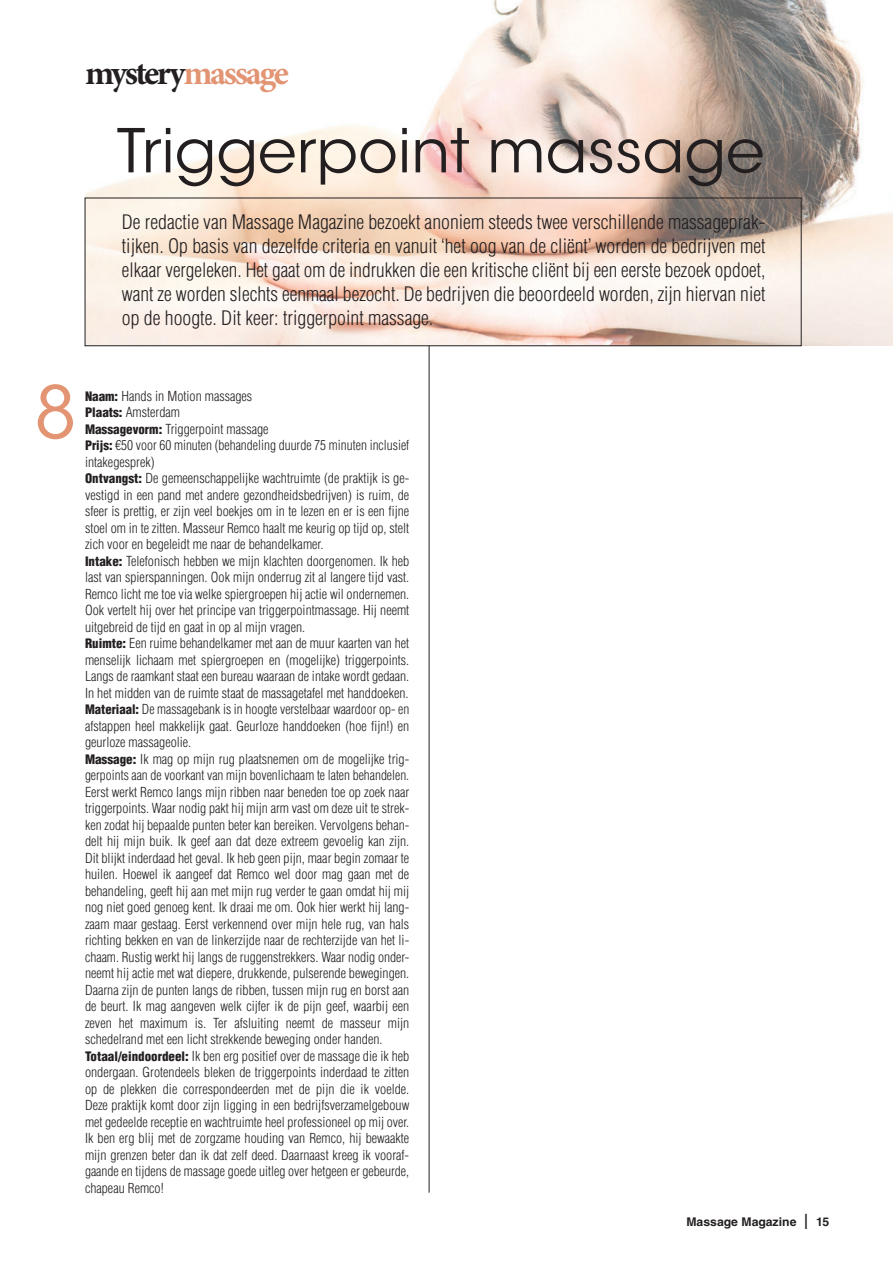
<style>
.page{position:relative;width:893px;height:1263px;background:#fff}
.page>*{position:absolute;margin:0;border:0;box-sizing:border-box;transform-origin:0 0}
.t1{font:72px "ITC Avant Garde Std";color:#e29473}
.t2{font:60px "ITC Avant Garde Std";color:#231f20}
.t3{font:700 33.9px "Minion Pro";letter-spacing:-.07em;color:#231f20}
.t4{font:300 condensed 19.5px/24px "Helvetica LT Std";color:#231f20;text-align:justify}
.t5{font:300 condensed 13.5px/16.5px "Helvetica LT Std";color:#231f20}
.t6{font:700 12px "Helvetica LT Std";color:#231f20}
.s1{color:#e29473}
.s2{font-weight:900;font-size:12.75px}
.s3{font-weight:300;font-size:21px}
</style>
<div class="page">
<img style="left:85px;top:0;width:808px;height:346px">
<div style="left:85px;top:198px;width:716px;height:148px;border:1px solid #231f20"></div>
<hr style="left:429px;top:346px;width:1px;height:846px;background:#231f20">
<h3 class="t3" style="left:85px;top:49px;width:205px">mystery<span class="s1">massage</span></h3>
<h2 class="t2" style="left:117px;top:114px;width:649px">Triggerpoint massage</h2>
<p class="t4" style="left:122px;top:210px;width:645px">De redactie van Massage Magazine bezoekt anoniem steeds twee verschillende massageprak&shy;tijken. Op basis van dezelfde criteria en vanuit ‘het oog van de cliënt’ worden de bedrijven met elkaar vergeleken. Het gaat om de indrukken die een kritische cliënt bij een eerste bezoek opdoet, want ze worden slechts eenmaal bezocht. De bedrijven die beoordeeld worden, zijn hiervan niet op de hoogte. Dit keer: triggerpoint massage.</p>
<h1 class="t1" style="left:34px;top:369px;width:44px">8</h1>
<p class="t5" style="left:85px;top:387px;width:326px"><span class="s2">Naam:</span> Hands in Motion massages<br><span class="s2">Plaats:</span> Amsterdam<br><span class="s2">Massagevorm:</span> Triggerpoint massage<br><span class="s2">Prijs:</span> €50 voor 60 minuten (behandeling duurde 75 minuten inclusief intakegesprek)<br><span class="s2">Ontvangst:</span> De gemeenschappelijke wachtruimte (de praktijk is ge&shy;vestigd in een pand met andere gezondheidsbedrijven) is ruim, de sfeer is prettig, er zijn veel boekjes om in te lezen en er is een fijne stoel om in te zitten. Masseur Remco haalt me keurig op tijd op, stelt zich voor en begeleidt me naar de behandelkamer.<br><span class="s2">Intake:</span> Telefonisch hebben we mijn klachten doorgenomen. Ik heb last van spierspanningen. Ook mijn onderrug zit al langere tijd vast.<br>Remco licht me toe via welke spiergroepen hij actie wil ondernemen.<br>Ook vertelt hij over het principe van triggerpointmassage. Hij neemt uitgebreid de tijd en gaat in op al mijn vragen.<br><span class="s2">Ruimte:</span> Een ruime behandelkamer met aan de muur kaarten van het menselijk lichaam met spiergroepen en (mogelijke) triggerpoints.<br>Langs de raamkant staat een bureau waaraan de intake wordt gedaan.<br>In het midden van de ruimte staat de massagetafel met handdoeken.<br><span class="s2">Materiaal:</span> De massagebank is in hoogte verstelbaar waardoor op- en afstappen heel makkelijk gaat. Geurloze handdoeken (hoe fijn!) en geurloze massageolie.<br><span class="s2">Massage:</span> Ik mag op mijn rug plaatsnemen om de mogelijke trig&shy;gerpoints aan de voorkant van mijn bovenlichaam te laten behandelen.<br>Eerst werkt Remco langs mijn ribben naar beneden toe op zoek naar triggerpoints. Waar nodig pakt hij mijn arm vast om deze uit te strek&shy;ken zodat hij bepaalde punten beter kan bereiken. Vervolgens behan&shy;delt hij mijn buik. Ik geef aan dat deze extreem gevoelig kan zijn.<br>Dit blijkt inderdaad het geval. Ik heb geen pijn, maar begin zomaar te huilen. Hoewel ik aangeef dat Remco wel door mag gaan met de behandeling, geeft hij aan met mijn rug verder te gaan omdat hij mij nog niet goed genoeg kent. Ik draai me om. Ook hier werkt hij lang&shy;zaam maar gestaag. Eerst verkennend over mijn hele rug, van hals richting bekken en van de linkerzijde naar de rechterzijde van het li&shy;chaam. Rustig werkt hij langs de ruggenstrekkers. Waar nodig onder&shy;neemt hij actie met wat diepere, drukkende, pulserende bewegingen.<br>Daarna zijn de punten langs de ribben, tussen mijn rug en borst aan de beurt. Ik mag aangeven welk cijfer ik de pijn geef, waarbij een zeven het maximum is. Ter afsluiting neemt de masseur mijn schedelrand met een licht strekkende beweging onder handen.<br><span class="s2">Totaal/eindoordeel:</span> Ik ben erg positief over de massage die ik heb ondergaan. Grotendeels bleken de triggerpoints inderdaad te zitten op de plekken die correspondeerden met de pijn die ik voelde.<br>Deze praktijk komt door zijn ligging in een bedrijfsverzamelgebouw met gedeelde receptie en wachtruimte heel professioneel op mij over.<br>Ik ben erg blij met de zorgzame houding van Remco, hij bewaakte mijn grenzen beter dan ik dat zelf deed. Daarnaast kreeg ik vooraf&shy;gaande en tijdens de massage goede uitleg over hetgeen er gebeurde, chapeau Remco!</p>
<p class="t6" style="left:686px;top:1214px;width:144px">Massage Magazine <span class="s3">I</span> 15</p>
</div>
